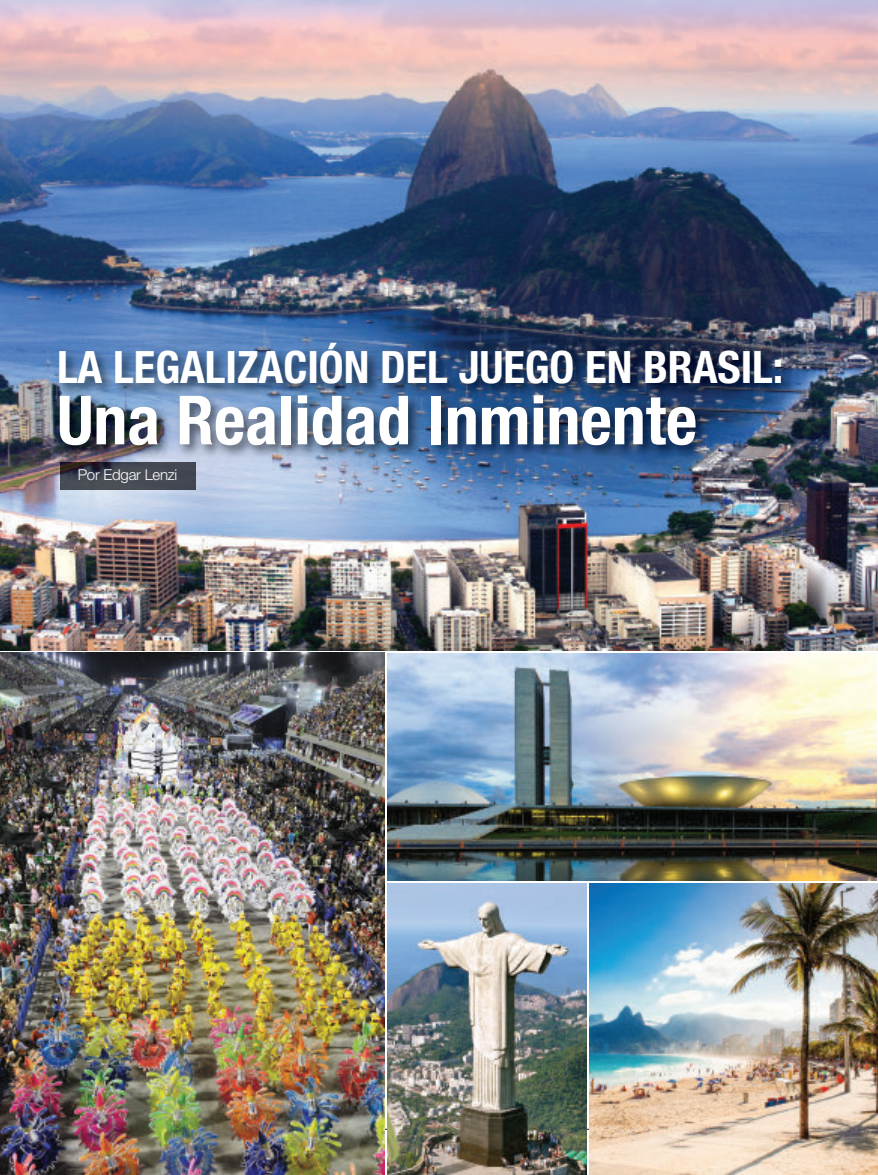
<style>
.page{position:relative;width:878px;height:1175px;background:#fff}
.page>*{position:absolute;margin:0;border:0;box-sizing:border-box;transform-origin:0 0}
.t1{font:700 condensed 67.8px "Helvetica Neue";color:#fff}
.t2{font:700 condensed 44.7px "Helvetica Neue";color:#fff}
.t3{font:300 15px "Helvetica Neue";letter-spacing:-.015em;color:#fff}
</style>
<div class="page">
<hr style="left:48px;top:1129px;width:830px;height:1px;background:#231f20">
<img style="left:0;top:0;width:878px;height:650px">
<img style="left:0;top:652px;width:384px;height:522px">
<img style="left:387px;top:653px;width:489px;height:228px">
<img style="left:387px;top:883px;width:199px;height:291px">
<img style="left:590px;top:883px;width:288px;height:291px">
<img style="left:45px;top:339px;width:833px;height:226px">
<img style="left:60px;top:462px;width:135px;height:28px">
<p class="t2" style="left:57px;top:351px;width:728px">LA LEGALIZACIÓN DEL JUEGO EN BRASIL:</p>
<h1 class="t1" style="left:57px;top:396px;width:641px">Una Realidad Inminente</h1>
<p class="t3" style="left:78px;top:466px;width:101px">Por Edgar Lenzi</p>
</div>
